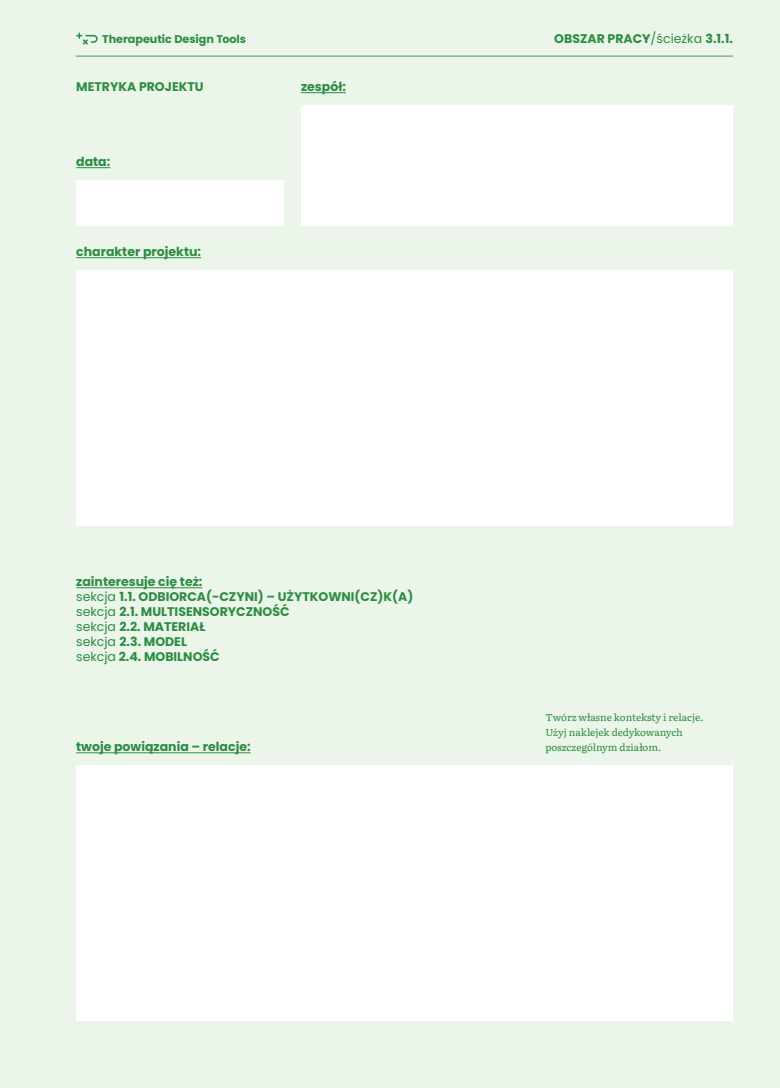
<style>
.page{position:relative;width:780px;height:1088px;background:#ebf5ea}
.page>*{position:absolute;margin:0;border:0;box-sizing:border-box;transform-origin:0 0}
.POPPINS_REGULAR{font:700 12.5px "Poppins";color:#2c8d42}
._1_TOP_HEAD_POPPINS_REGULAR{font:700 12.5px "Poppins";color:#2c8d42}
._1_H_1_Orange_UNDER{font:700 12.5px "Poppins";color:#2c8d42}
.t1{font:700 11.12px "Poppins";color:#2c8d42}
.t2{font:10px/15px "Literata";letter-spacing:-.005em;color:#2c8d42}
.s1{font-weight:400}
</style>
<div class="page">
<div style="left:76px;top:271px;width:657px;height:255px;background:#fff"></div>
<div style="left:301px;top:106px;width:432px;height:120px;background:#fff"></div>
<div style="left:76px;top:181px;width:207px;height:45px;background:#fff"></div>
<div style="left:76px;top:766px;width:657px;height:255px;background:#fff"></div>
<hr style="left:76px;top:55px;width:657px;height:2px;background:#74a66e">
<svg style="left:76px;top:33px;width:22px;height:12px"></svg>
<hr style="left:76px;top:167px;width:34px;height:1px;background:#2c8d42">
<hr style="left:301px;top:92px;width:45px;height:1px;background:#2c8d42">
<hr style="left:76px;top:257px;width:125px;height:1px;background:#2c8d42">
<hr style="left:76px;top:752px;width:175px;height:1px;background:#2c8d42">
<hr style="left:76px;top:587px;width:126px;height:1px;background:#2c8d42">
<p class="t1" style="left:102px;top:32px;width:145px">Therapeutic Design Tools</p>
<p class="POPPINS_REGULAR" style="left:76px;top:79px;width:129px">METRYKA PROJEKTU</p>
<p class="POPPINS_REGULAR" style="left:76px;top:154px;width:36px">data:</p>
<p class="POPPINS_REGULAR" style="left:76px;top:244px;width:126px">charakter projektu:</p>
<p class="POPPINS_REGULAR" style="left:301px;top:79px;width:46px">zespół:</p>
<p class="_1_H_1_Orange_UNDER" style="left:76px;top:574px;width:128px">zainteresuje cię też:</p>
<p class="POPPINS_REGULAR" style="left:76px;top:589px;width:339px"><span class="s1">sekcja</span> 1.1. ODBIORCA(-CZYNI) – UŻYTKOWNI(CZ)K(A)</p>
<p class="POPPINS_REGULAR" style="left:76px;top:604px;width:215px"><span class="s1">sekcja</span> 2.1. MULTISENSORYCZNOŚĆ</p>
<p class="POPPINS_REGULAR" style="left:76px;top:619px;width:131px"><span class="s1">sekcja</span> 2.2. MATERIAŁ</p>
<p class="POPPINS_REGULAR" style="left:76px;top:634px;width:112px"><span class="s1">sekcja</span> 2.3. MODEL</p>
<p class="POPPINS_REGULAR" style="left:76px;top:649px;width:145px"><span class="s1">sekcja</span> 2.4. MOBILNOŚĆ</p>
<p class="POPPINS_REGULAR" style="left:76px;top:739px;width:176px">twoje powiązania – relacje:</p>
<p class="_1_TOP_HEAD_POPPINS_REGULAR" style="left:554px;top:31px;width:180px">OBSZAR PRACY<span class="s1">/ścieżka</span> 3.1.1.</p>
<p class="t2" style="left:545px;top:709px;width:160px">Twórz własne konteksty i relacje.<br>Użyj naklejek dedykowanych poszczególnym działom.</p>
</div>
